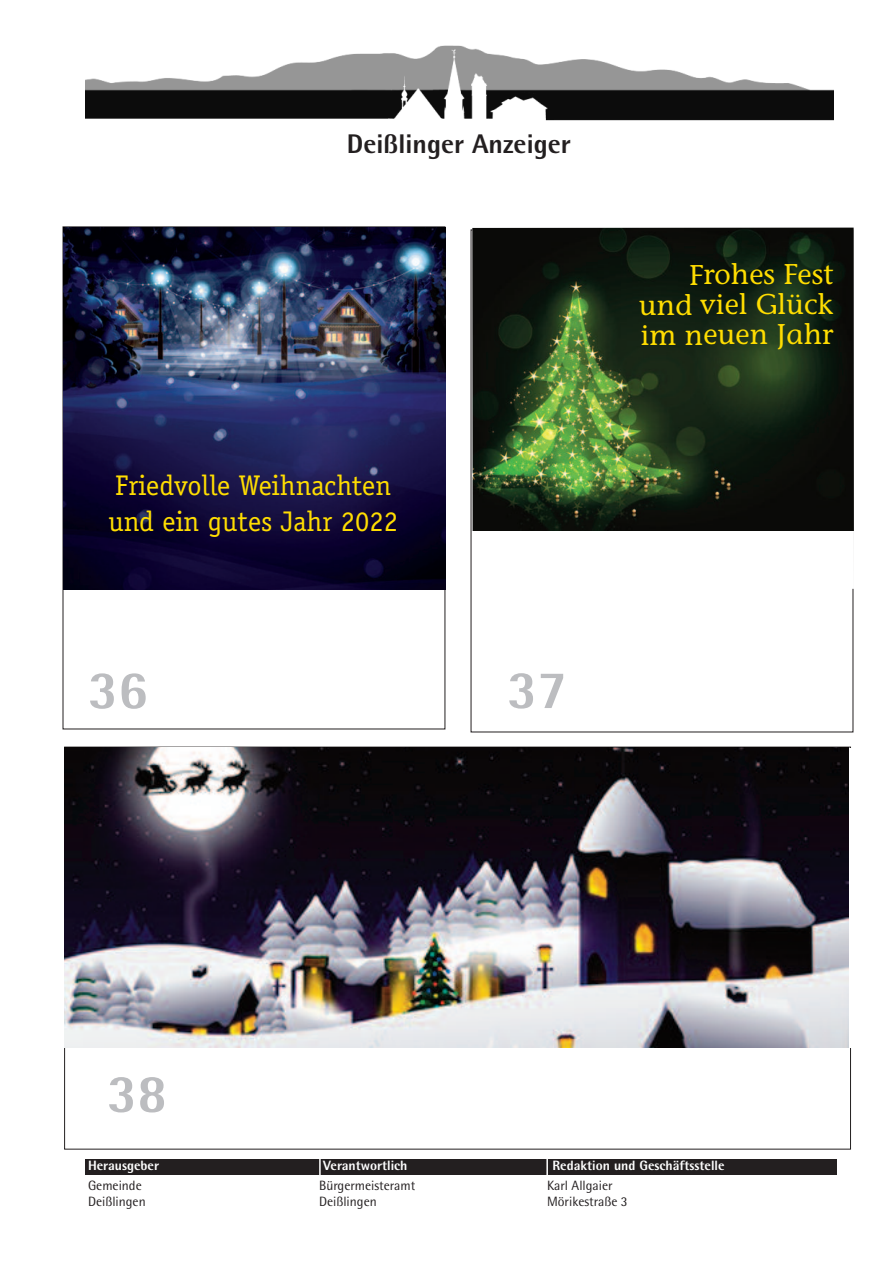
<style>
.page{position:relative;width:893px;height:1263px;background:#fff}
.page>*{position:absolute;margin:0;border:0;box-sizing:border-box;transform-origin:0 0}
.t1{font:800 54px "Rotis Semi Sans";color:#bcbdc0}
.t2{font:28.5px/36px "Officina Serif";color:#ffdd01}
.t3{font:28.5px/30px "Stone Informal";color:#ffdd01;text-align:justify}
.t4{font:800 27px "Rotis Semi Sans";color:#231f20}
.t5{font:13.5px/16.5px "Rotis Semi Sans";color:#231f20}
.t6{font:800 13.5px "Rotis Semi Sans";color:#fff}
</style>
<div class="page">
<img style="left:85px;top:45px;width:748px;height:76px">
<div style="left:85px;top:1158px;width:752px;height:16px;background:#231f20"></div>
<hr style="left:546px;top:1131px;width:2px;height:110px;background:#fff">
<hr style="left:319px;top:1131px;width:2px;height:110px;background:#fff">
<img style="left:64px;top:228px;width:381px;height:361px">
<img style="left:472px;top:228px;width:382px;height:303px">
<img style="left:65px;top:748px;width:783px;height:300px">
<h3 class="t4" style="left:347px;top:134px;width:225px">Deißlinger Anzeiger</h3>
<h2 class="t2" style="left:109px;top:467px;width:291px">Friedvolle Weihnachten und ein gutes Jahr 2022</h2>
<h1 class="t1" style="left:88px;top:671px;width:62px">36</h1>
<h1 class="t1" style="left:507px;top:671px;width:62px">37</h1>
<h2 class="t3" style="left:639px;top:262px;width:196px;text-indent:50px">Frohes Fest und viel Glück im neuen Jahr</h2>
<h1 class="t1" style="left:107px;top:1075px;width:62px">38</h1>
<p class="t6" style="left:88px;top:1161px;width:73px">Herausgeber</p>
<p class="t5" style="left:88px;top:1178px;width:59px">Gemeinde<br>Deißlingen</p>
<p class="t6" style="left:323px;top:1161px;width:86px">Verantwortlich</p>
<p class="t5" style="left:319px;top:1178px;width:98px">Bürgermeisteramt<br>Deißlingen</p>
<p class="t6" style="left:552px;top:1161px;width:174px">Redaktion und Geschäftsstelle</p>
<p class="t5" style="left:547px;top:1178px;width:82px">Karl Allgaier<br>Mörikestraße 3</p>
</div>
